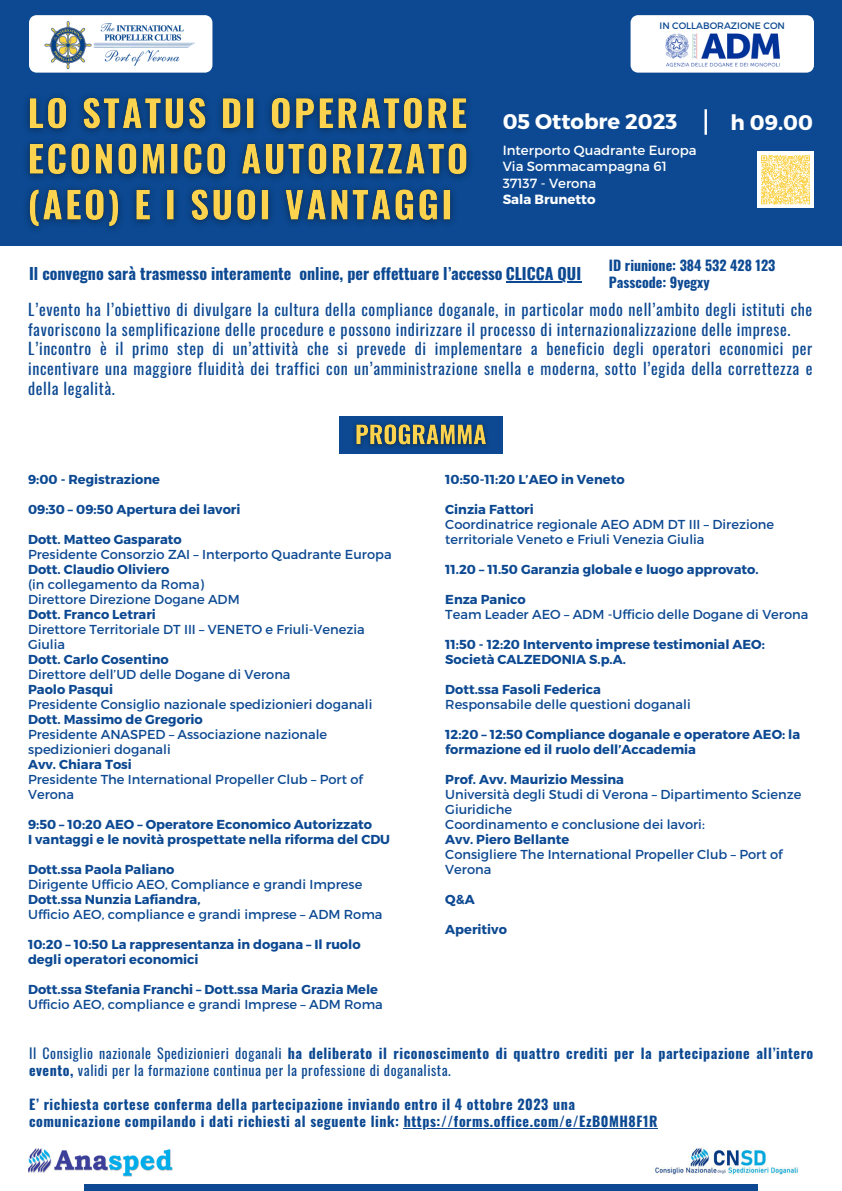
<style>
.page{position:relative;width:842px;height:1191px;background:#fff}
.page>*{position:absolute;margin:0;border:0;box-sizing:border-box;transform-origin:0 0}
.t1{font:700 21.2px "Montserrat";color:#fff}
.t2{font:16px/19.5px "Oswald";letter-spacing:.04em;color:#0c4992}
.t3{font:700 16px "Oswald";color:#0c4992}
.t4{font:14px/17.2px "Oswald";letter-spacing:.04em;color:#0c4992}
.t5{font:700 14px "Oswald";letter-spacing:.04em;color:#0c4992}
.t6{font:700 14px "Oswald";color:#0c4992}
.t7{font:13.3px "Montserrat";color:#fff}
.t8{font:700 13.3px "Montserrat";color:#fff}
.t9{font:13px/15px "Montserrat";color:#0c4992}
.t10{font:700 13px/15px "Montserrat";color:#0c4992}
.t11{font:9.3px "Montserrat";color:#0c4992}
.s1{font-weight:700}
</style>
<div class="page">
<div style="left:0;top:0;width:842px;height:246px;background:#0c4992"></div>
<div style="left:84px;top:1184px;width:673px;height:6px;background:#0c4992"></div>
<div style="left:339px;top:416px;width:164px;height:37px;background:#0c4992"></div>
<img style="left:348px;top:423px;width:147px;height:31px">
<svg style="left:29px;top:15px;width:183px;height:58px;background:#f3f6f9"></svg>
<img style="left:41px;top:21px;width:159px;height:48px">
<hr style="left:704px;top:109px;width:3px;height:26px;background:#fff">
<div style="left:757px;top:151px;width:57px;height:57px;background:#fff"></div>
<svg style="left:761px;top:155px;width:49px;height:49px;background:#fce494"></svg>
<div style="left:631px;top:15px;width:183px;height:58px;background:#fff"></div>
<img style="left:665px;top:33px;width:115px;height:35px">
<img style="left:26px;top:96px;width:444px;height:133px">
<img style="left:28px;top:1148px;width:145px;height:28px">
<img style="left:654px;top:1148px;width:145px;height:27px">
<hr style="left:506px;top:281px;width:75px;height:2px;background:#0c4992">
<hr style="left:404px;top:1127px;width:254px;height:1px;background:#0c4992">
<p class="t11" style="left:660px;top:19px;width:127px">IN COLLABORAZIONE CON</p>
<p class="t1" style="left:503px;top:108px;width:176px">05 Ottobre 2023</p>
<p class="t1" style="left:731px;top:108px;width:84px">h 09.00</p>
<p class="t7" style="left:503px;top:141px;width:195px">Interporto Quadrante Europa</p>
<p class="t7" style="left:503px;top:158px;width:166px">Via Sommacampagna 61</p>
<p class="t7" style="left:503px;top:174px;width:95px">37137 - Verona</p>
<p class="t8" style="left:503px;top:191px;width:94px">Sala Brunetto</p>
<p class="t6" style="left:609px;top:254px;width:168px">ID riunione: 384 532 428 123</p>
<p class="t6" style="left:609px;top:271px;width:102px">Passcode: 9yegxy</p>
<p class="t3" style="left:29px;top:261px;width:554px">Il convegno sarà trasmesso interamente online, per effettuare l’accesso CLICCA QUI</p>
<p class="t2" style="left:28px;top:299px;width:786px">L’evento ha l’obiettivo di divulgare la cultura della compliance doganale, in particolar modo nell’ambito degli istituti che favoriscono la semplificazione delle procedure e possono indirizzare il processo di internazionalizzazione delle imprese.</p>
<p class="t2" style="left:28px;top:338px;width:786px;text-align:justify">L’incontro è il primo step di un’attività che si prevede di implementare a beneficio degli operatori economici per incentivare una maggiore fluidità dei traffici con un’amministrazione snella e moderna, sotto l’egida della correttezza e della legalità.</p>
<p class="t10" style="left:28px;top:470px;width:133px">9:00 - Registrazione</p>
<p class="t10" style="left:28px;top:500px;width:214px">09:30 – 09:50 Apertura dei lavori</p>
<p class="t10" style="left:28px;top:530px;width:155px">Dott. Matteo Gasparato</p>
<p class="t9" style="left:28px;top:545px;width:365px">Presidente Consorzio ZAI – Interporto Quadrante Europa</p>
<p class="t10" style="left:28px;top:560px;width:143px">Dott. Claudio Oliviero</p>
<p class="t9" style="left:28px;top:575px;width:178px">(in collegamento da Roma)</p>
<p class="t9" style="left:28px;top:590px;width:213px">Direttore Direzione Dogane ADM</p>
<p class="t10" style="left:28px;top:605px;width:129px">Dott. Franco Letrari</p>
<p class="t9" style="left:28px;top:620px;width:338px">Direttore Territoriale DT III – VENETO e Friuli-Venezia<br>Giulia</p>
<p class="t10" style="left:28px;top:650px;width:142px">Dott. Carlo Cosentino</p>
<p class="t9" style="left:28px;top:665px;width:264px">Direttore dell’UD delle Dogane di Verona</p>
<p class="t10" style="left:28px;top:680px;width:87px">Paolo Pasqui</p>
<p class="t9" style="left:28px;top:695px;width:346px">Presidente Consiglio nazionale spedizionieri doganali</p>
<p class="t10" style="left:28px;top:710px;width:176px">Dott. Massimo de Gregorio</p>
<p class="t9" style="left:28px;top:725px;width:301px">Presidente ANASPED – Associazione nazionale spedizionieri doganali</p>
<p class="t10" style="left:28px;top:755px;width:105px">Avv. Chiara Tosi</p>
<p class="t9" style="left:28px;top:770px;width:336px">Presidente The International Propeller Club – Port of<br>Verona</p>
<p class="t10" style="left:28px;top:815px;width:346px">9:50 – 10:20 AEO – Operatore Economico Autorizzato</p>
<p class="t10" style="left:28px;top:830px;width:364px">I vantaggi e le novità prospettate nella riforma del CDU</p>
<p class="t10" style="left:28px;top:860px;width:148px">Dott.ssa Paola Paliano</p>
<p class="t9" style="left:28px;top:875px;width:336px">Dirigente Ufficio AEO, Compliance e grandi Imprese</p>
<p class="t10" style="left:28px;top:890px;width:174px">Dott.ssa Nunzia Lafiandra,</p>
<p class="t9" style="left:28px;top:905px;width:356px">Ufficio AEO, compliance e grandi imprese – ADM Roma</p>
<p class="t10" style="left:28px;top:935px;width:334px">10:20 – 10:50 La rappresentanza in dogana – Il ruolo degli operatori economici</p>
<p class="t10" style="left:28px;top:980px;width:352px">Dott.ssa Stefania Franchi – Dott.ssa Maria Grazia Mele</p>
<p class="t9" style="left:28px;top:995px;width:356px">Ufficio AEO, compliance e grandi Imprese – ADM Roma</p>
<p class="t10" style="left:445px;top:470px;width:181px">10:50-11:20 L’AEO in Veneto</p>
<p class="t10" style="left:445px;top:500px;width:90px">Cinzia Fattori</p>
<p class="t9" style="left:445px;top:515px;width:330px">Coordinatrice regionale AEO ADM DT III – Direzione territoriale Veneto e Friuli Venezia Giulia</p>
<p class="t10" style="left:445px;top:560px;width:315px">11.20 – 11.50 Garanzia globale e luogo approvato.</p>
<p class="t10" style="left:445px;top:590px;width:82px">Enza Panico</p>
<p class="t9" style="left:445px;top:605px;width:365px">Team Leader AEO – ADM -Ufficio delle Dogane di Verona</p>
<p class="t10" style="left:445px;top:635px;width:321px">11:50 - 12:20 Intervento imprese testimonial AEO:<br>Società CALZEDONIA S.p.A.</p>
<p class="t10" style="left:445px;top:680px;width:157px">Dott.ssa Fasoli Federica</p>
<p class="t9" style="left:445px;top:695px;width:247px">Responsabile delle questioni doganali</p>
<p class="t10" style="left:445px;top:725px;width:356px">12:20 – 12:50 Compliance doganale e operatore AEO: la formazione ed il ruolo dell’Accademia</p>
<p class="t10" style="left:445px;top:770px;width:180px">Prof. Avv. Maurizio Messina</p>
<p class="t9" style="left:445px;top:785px;width:358px">Università degli Studi di Verona – Dipartimento Scienze<br>Giuridiche</p>
<p class="t9" style="left:445px;top:815px;width:261px">Coordinamento e conclusione dei lavori:</p>
<p class="t10" style="left:445px;top:830px;width:126px">Avv. Piero Bellante</p>
<p class="t9" style="left:445px;top:845px;width:339px">Consigliere The International Propeller Club – Port of<br>Verona</p>
<p class="t10" style="left:445px;top:890px;width:31px">Q&amp;A</p>
<p class="t10" style="left:445px;top:920px;width:63px">Aperitivo</p>
<p class="t4" style="left:29px;top:1044px;width:786px">Il Consiglio nazionale Spedizionieri doganali <span class="s1">ha deliberato il riconoscimento di quattro crediti per la partecipazione all’intero evento,</span> validi per la formazione continua per la professione di doganalista.</p>
<p class="t5" style="left:29px;top:1093px;width:547px">E’ richiesta cortese conferma della partecipazione inviando entro il 4 ottobre 2023 una</p>
<p class="t5" style="left:29px;top:1110px;width:630px">comunicazione compilando i dati richiesti al seguente link: https://forms.office.com/e/EzB0MH8F1R</p>
</div>
